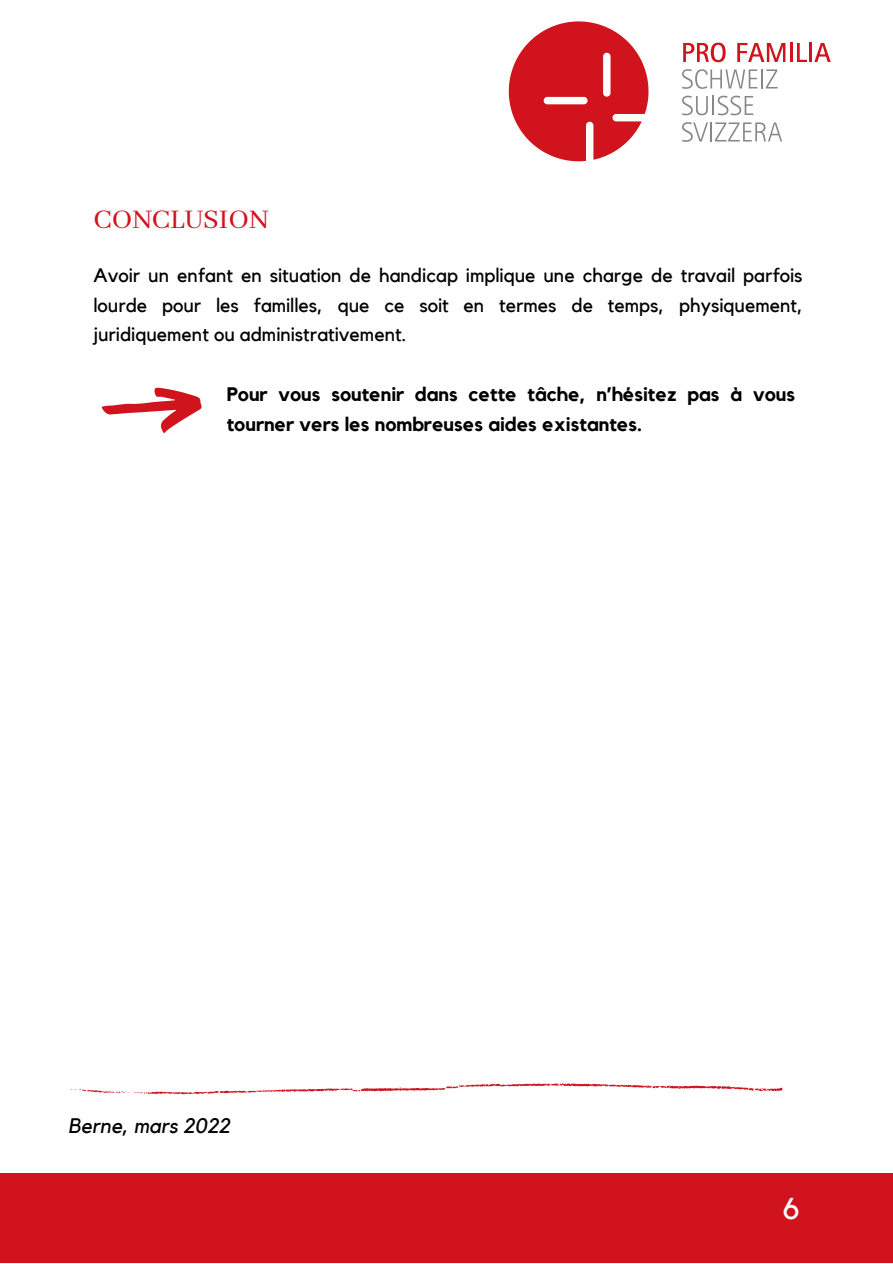
<style>
.page{position:relative;width:893px;height:1264px;background:#fff}
.page>*{position:absolute;margin:0;border:0;box-sizing:border-box;transform-origin:0 0}
.t1{font:30px "Abhaya Libre";color:#d0131c}
.t2{font:30px "Kollektif";color:#fff}
.t3{font:italic 21px "Kollektif";color:#000}
.t4{font:19.5px/29.2px "Kollektif";color:#000;text-align:justify}
.t5{font:700 19.5px/29.2px "Kollektif";color:#000}
</style>
<div class="page">
<div style="left:0;top:1173px;width:892px;height:89px;background:#d0131c"></div>
<svg style="left:683px;top:43px;width:42px;height:19px"></svg>
<svg style="left:737px;top:43px;width:48px;height:19px"></svg>
<hr style="left:789px;top:43px;width:3px;height:19px;background:#d0131c">
<svg style="left:797px;top:43px;width:33px;height:19px"></svg>
<svg style="left:682px;top:69px;width:95px;height:20px"></svg>
<svg style="left:682px;top:96px;width:71px;height:19px"></svg>
<svg style="left:682px;top:122px;width:100px;height:20px"></svg>
<svg style="left:508px;top:21px;width:140px;height:140px"></svg>
<svg style="left:101px;top:387px;width:101px;height:46px"></svg>
<svg style="left:70px;top:1083px;width:712px;height:11px"></svg>
<h1 class="t1" style="left:93px;top:203px;width:177px">CONCLUSION</h1>
<p class="t4" style="left:93px;top:262px;width:710px">Avoir un enfant en situation de handicap implique une charge de travail parfois lourde pour les familles, que ce soit en termes de temps, physiquement, juridiquement ou administrativement.</p>
<p class="t5" style="left:227px;top:381px;width:569px">Pour vous soutenir dans cette tâche, n’hésitez pas à vous tourner vers les nombreuses aides existantes.</p>
<p class="t3" style="left:68px;top:1116px;width:163px">Berne, mars 2022</p>
<h1 class="t2" style="left:782px;top:1195px;width:19px">6</h1>
</div>
